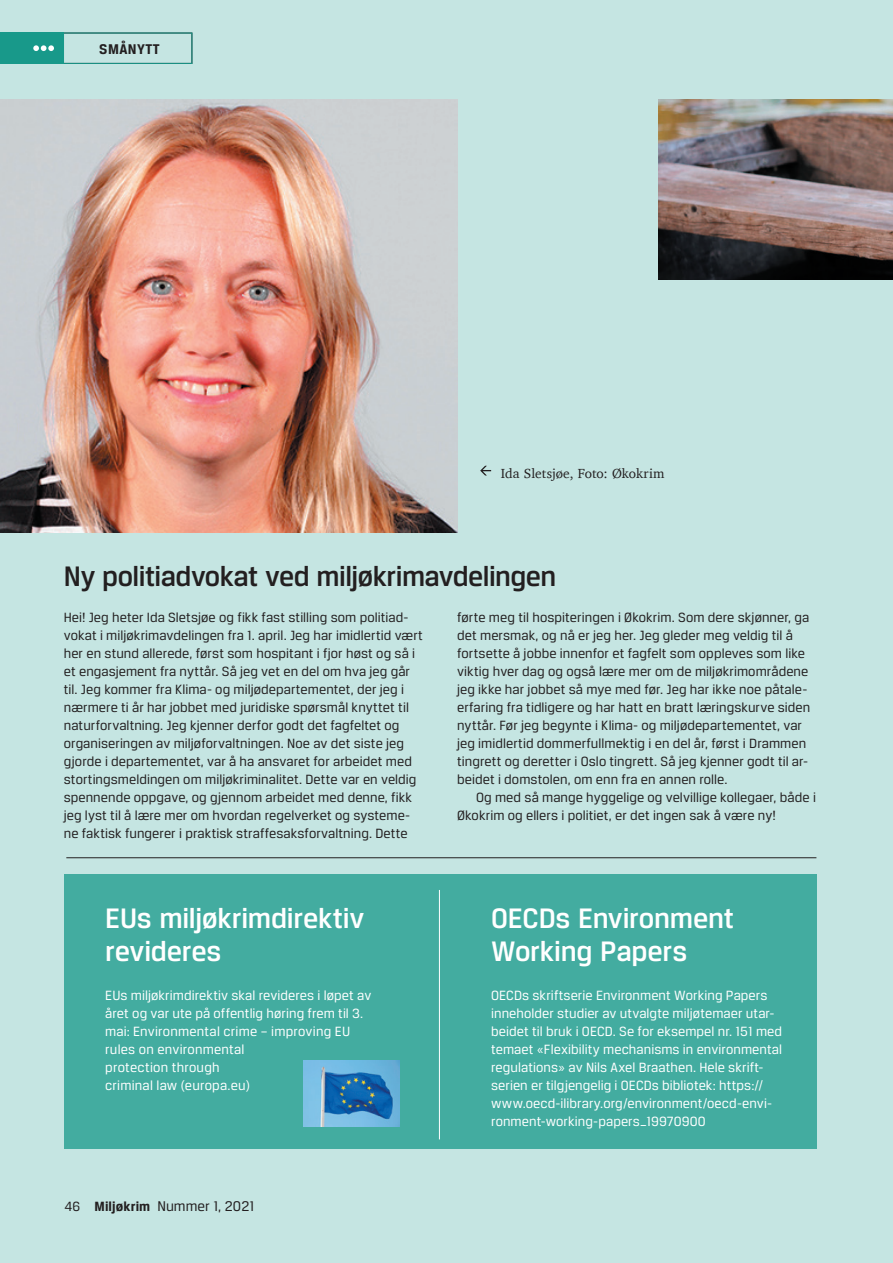
<style>
.page{position:relative;width:893px;height:1263px;background:#c5e5e2}
.page>*{position:absolute;margin:0;border:0;box-sizing:border-box;transform-origin:0 0}
.t1{font:500 30px/33px "Breuer Text";letter-spacing:-.01em;color:#fff}
.t2{font:500 30px "Breuer Text";letter-spacing:-.02em;color:#231f20}
.t3{font:15px "Breuer Text";color:#231f20}
.t4{font:700 15px "Breuer Text";letter-spacing:.03em;color:#231f20}
.t5{font:14.25px/18px "Breuer Text";letter-spacing:.005em;color:#231f20}
.t6{font:14.25px/18px "Breuer Text";letter-spacing:.005em;color:#fff}
.t7{font:13.5px "Charter";color:#231f20}
.s1{font-size:14.25px}
.s2{font-weight:700;font-size:14.25px}
</style>
<div class="page">
<div style="left:64px;top:874px;width:752px;height:274px;background:#43aca0"></div>
<div style="left:0;top:33px;width:64px;height:31px;background:#18998a"></div>
<svg style="left:33px;top:45px;width:21px;height:6px"></svg>
<img style="left:0;top:100px;width:457px;height:432px">
<svg style="left:480px;top:466px;width:11px;height:9px"></svg>
<img style="left:303px;top:1061px;width:96px;height:65px">
<img style="left:658px;top:100px;width:235px;height:180px">
<hr style="left:66px;top:857px;width:750px;height:1px;background:#231f20">
<hr style="left:439px;top:890px;width:1px;height:249px;background:#fff">
<div style="left:63px;top:33px;width:129px;height:31px;border:1px solid #18998a"></div>
<p class="t4" style="left:99px;top:41px;width:62px">SMÅNYTT</p>
<p class="t7" style="left:501px;top:462px;width:165px">Ida Sletsjøe, Foto: Økokrim</p>
<h1 class="t2" style="left:64px;top:559px;width:494px">Ny politiadvokat ved miljøkrimavdelingen</h1>
<p class="t5" style="left:64px;top:608px;width:361px">Hei! Jeg heter Ida Sletsjøe og fikk fast stilling som politiad&shy;vokat i miljøkrimavdelingen fra 1. april. Jeg har imidlertid vært her en stund allerede, først som hospitant i fjor høst og så i et engasjement fra nyttår. Så jeg vet en del om hva jeg går til. Jeg kommer fra Klima- og miljødepartementet, der jeg i nærmere ti år har jobbet med juridiske spørsmål knyttet til naturforvaltning. Jeg kjenner derfor godt det fagfeltet og organiseringen av miljøforvaltningen. Noe av det siste jeg gjorde i departementet, var å ha ansvaret for arbeidet med stortingsmeldingen om miljøkriminalitet. Dette var en veldig spennende oppgave, og gjennom arbeidet med denne, fikk jeg lyst til å lære mer om hvordan regelverket og systeme&shy;ne faktisk fungerer i praktisk straffesaksforvaltning. Dette</p>
<p class="t5" style="left:457px;top:608px;width:355px">førte meg til hospiteringen i Økokrim. Som dere skjønner, ga det mersmak, og nå er jeg her. Jeg gleder meg veldig til å fortsette å jobbe innenfor et fagfelt som oppleves som like viktig hver dag og også lære mer om de miljøkrimområdene jeg ikke har jobbet så mye med før. Jeg har ikke noe påtale&shy;erfaring fra tidligere og har hatt en bratt læringskurve siden nyttår. Før jeg begynte i Klima- og miljødepartementet, var jeg imidlertid dommerfullmektig i en del år, først i Drammen tingrett og deretter i Oslo tingrett. Så jeg kjenner godt til ar&shy;beidet i domstolen, om enn fra en annen rolle.</p>
<p class="t5" style="left:457px;top:788px;width:360px;text-indent:19px">Og med så mange hyggelige og velvillige kollegaer, både i<br>Økokrim og ellers i politiet, er det ingen sak å være ny!</p>
<h1 class="t1" style="left:105px;top:901px;width:260px">EUs miljøkrimdirektiv revideres</h1>
<p class="t6" style="left:105px;top:986px;width:268px">EUs miljøkrimdirektiv skal revideres i løpet av året og var ute på offentlig høring frem til 3. mai: Environmental crime – improving EU rules on environmental<br>protection through<br>criminal law (europa.eu)</p>
<p class="t3" style="left:64px;top:1197px;width:192px"><span class="s1">46</span> <span class="s2">Miljøkrim</span> Nummer 1, 2021</p>
<h1 class="t1" style="left:491px;top:901px;width:245px">OECDs Environment<br>Working Papers</h1>
<p class="t6" style="left:491px;top:986px;width:293px">OECDs skriftserie Environment Working Papers inneholder studier av utvalgte miljøtemaer utar&shy;beidet til bruk i OECD. Se for eksempel nr. 151 med temaet «Flexibility mechanisms in environmental regulations» av Nils Axel Braathen. Hele skrift&shy;serien er tilgjengelig i OECDs bibliotek: https:// www.oecd-ilibrary.org/environment/oecd-envi&shy;ronment-working-papers_19970900</p>
</div>
